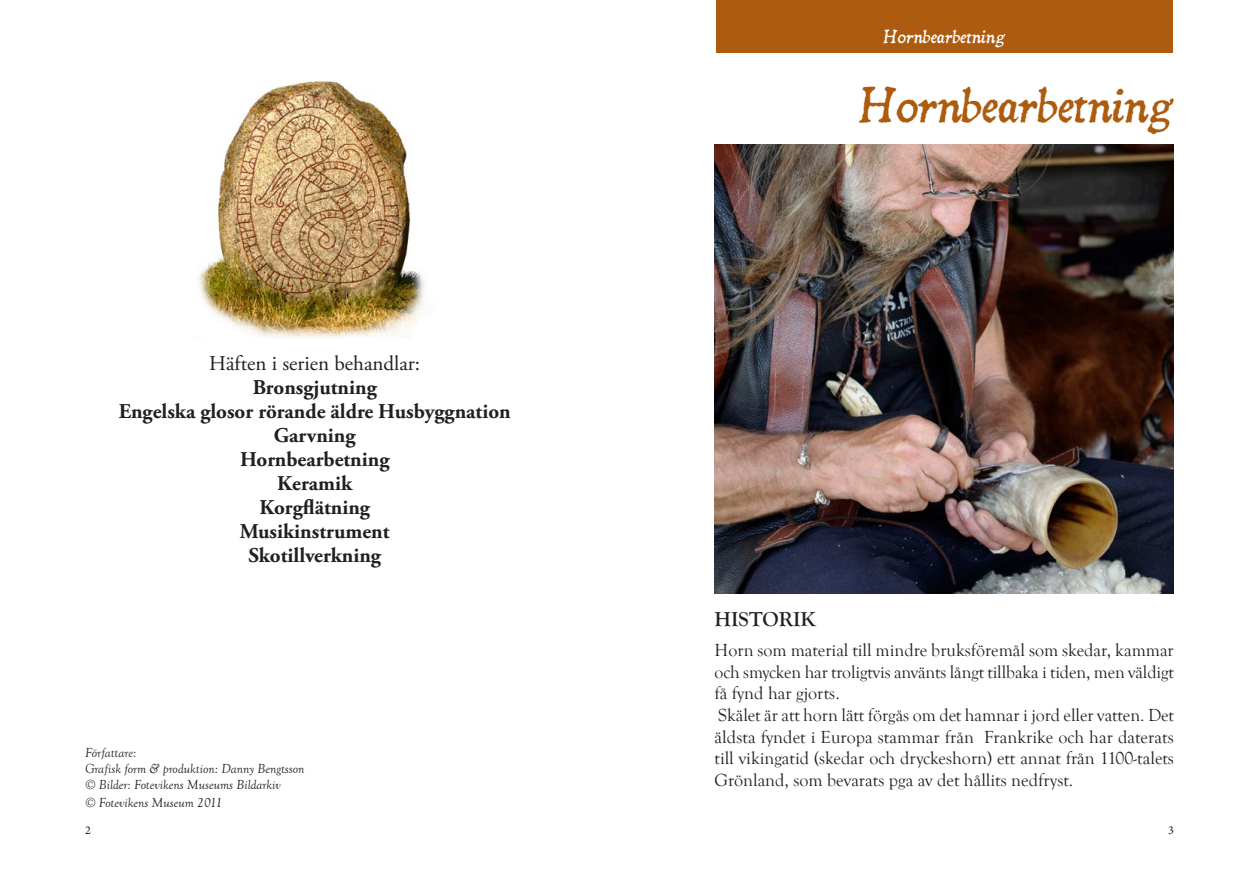
<style>
.page{position:relative;width:1259px;height:893px;background:#fff}
.page>*{position:absolute;margin:0;border:0;box-sizing:border-box;transform-origin:0 0}
.r1{font:italic 43.5px "Dominican";letter-spacing:-.01em;color:#ad5b0e}
.r3{font:700 21px "Adobe Garamond Pro";color:#231f20}
.t1{font:21px "Adobe Garamond Pro";color:#231f20}
.mellan_rubrik{font:700 21px "Goudy Old Style T";color:#231f20}
.b1{font:18px/21.6px "Goudy Old Style T";color:#231f20;text-align:justify}
.t2{font:italic 16.5px "Dominican";color:#fff}
.bildtext{font:italic 13.5px "Goudy Old Style T";color:#231f20}
.t3{font:12px "Minion Pro";color:#231f20}
</style>
<div class="page">
<div style="left:716px;top:0;width:456px;height:52px;background:#ad5b0e"></div>
<img style="left:198px;top:81px;width:226px;height:257px">
<img style="left:714px;top:145px;width:460px;height:448px">
<p class="t1" style="left:209px;top:351px;width:212px">Häften i serien behandlar:</p>
<p class="r3" style="left:253px;top:375px;width:126px">Bronsgjutning</p>
<p class="r3" style="left:119px;top:399px;width:393px">Engelska glosor rörande äldre Husbyggnation</p>
<p class="r3" style="left:274px;top:423px;width:83px">Garvning</p>
<p class="r3" style="left:240px;top:447px;width:151px">Hornbearbetning</p>
<p class="r3" style="left:277px;top:471px;width:76px">Keramik</p>
<p class="r3" style="left:259px;top:495px;width:112px">Korgflätning</p>
<p class="r3" style="left:240px;top:519px;width:151px">Musikinstrument</p>
<p class="r3" style="left:248px;top:543px;width:134px">Skotillverkning</p>
<p class="bildtext" style="left:85px;top:745px;width:53px">Författare:</p>
<p class="bildtext" style="left:85px;top:761px;width:221px">Grafisk form &amp; produktion: Danny Bengtsson</p>
<p class="bildtext" style="left:85px;top:778px;width:197px">© Bilder: Fotevikens Museums Bildarkiv</p>
<p class="bildtext" style="left:85px;top:796px;width:139px">© Fotevikens Museum 2011</p>
<p class="t3" style="left:85px;top:822px;width:7px">2</p>
<p class="t2" style="left:883px;top:25px;width:123px">Hornbearbetning</p>
<p class="r1" style="left:858px;top:75px;width:317px">Hornbearbetning</p>
<p class="mellan_rubrik" style="left:714px;top:607px;width:103px">HISTORIK</p>
<p class="b1" style="left:714px;top:640px;width:461px">Horn som material till mindre bruksföremål som skedar, kammar och smycken har troligtvis använts långt tillbaka i tiden, men väldigt få fynd har gjorts.</p>
<p class="b1" style="left:714px;top:705px;width:461px">Skälet är att horn lätt förgås om det hamnar i jord eller vatten. Det äldsta fyndet i Europa stammar från Frankrike och har daterats till vikingatid (skedar och dryckeshorn) ett annat från 1100-talets Grönland, som bevarats pga av det hållits nedfryst.</p>
<p class="t3" style="left:1168px;top:822px;width:7px">3</p>
</div>
